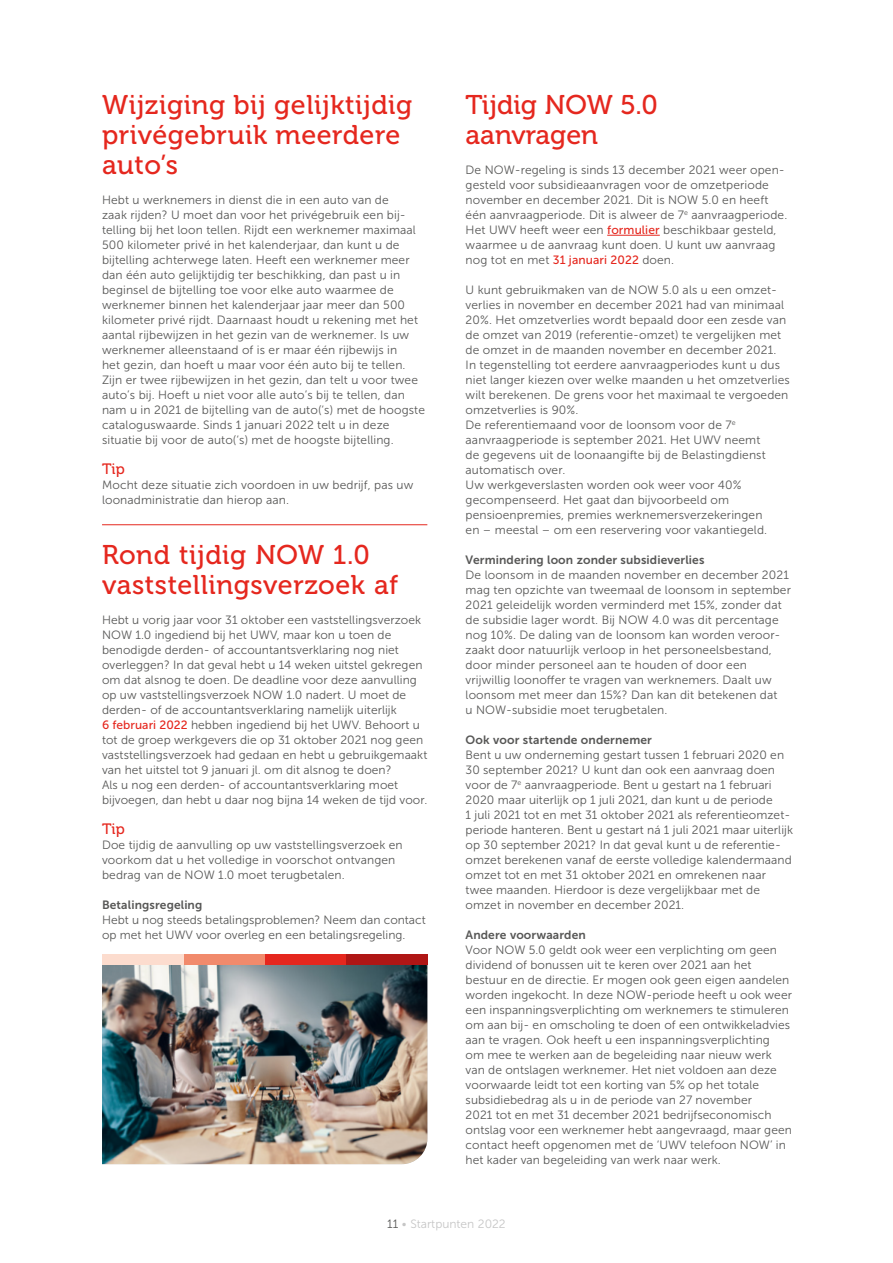
<style>
.page{position:relative;width:893px;height:1263px;background:#fff}
.page>*{position:absolute;margin:0;border:0;box-sizing:border-box;transform-origin:0 0}
.t1{font:27px/30px "Museo 500";letter-spacing:.02em;color:#e5271e}
.t2{font:27px/30px "Museo 500";color:#e5271e}
.t3{font:15px "Museo 500";letter-spacing:.005em;color:#e5271e}
.t4{font:12px/15px "Museo Sans 300";letter-spacing:.01em;color:#575756}
.t5{font:12px "Museo Sans 700";letter-spacing:.01em;color:#575756}
.t6{font:12px "Museo Sans 300";color:#c6c6c6}
.s1{font-family:"Museo Sans 500";color:#e5271e}
.s2{color:#575756}
</style>
<div class="page">
<hr style="left:607px;top:235px;width:53px;height:1px;background:#e5271e">
<img style="left:102px;top:964px;width:325px;height:200px">
<div style="left:346px;top:954px;width:81px;height:10px;background:#af1615"></div>
<div style="left:265px;top:954px;width:81px;height:10px;background:#e5271e"></div>
<div style="left:183px;top:954px;width:82px;height:10px;background:#f18a6c"></div>
<div style="left:102px;top:954px;width:81px;height:10px;background:#fcdcce"></div>
<hr style="left:102px;top:524px;width:325px;height:1px;background:#e5271e">
<h1 class="t1" style="left:102px;top:90px;width:312px">Wijziging bij gelijktijdig privégebruik meerdere auto’s</h1>
<p class="t4" style="left:102px;top:192px;width:324px">Hebt u werknemers in dienst die in een auto van de<br>zaak rijden? U moet dan voor het privégebruik een bij-- telling bij het loon tellen. Rijdt een werknemer maximaal 500 kilometer privé in het kalenderjaar, dan kunt u de bijtelling achterwege laten. Heeft een werknemer meer dan één auto gelijktijdig ter beschikking, dan past u in beginsel de bijtelling toe voor elke auto waarmee de werknemer binnen het kalenderjaar jaar meer dan 500 kilometer privé rijdt. Daarnaast houdt u rekening met het aantal rijbewijzen in het gezin van de werknemer. Is uw werknemer alleenstaand of is er maar één rijbewijs in<br>het gezin, dan hoeft u maar voor één auto bij te tellen.<br>Zijn er twee rijbewijzen in het gezin, dan telt u voor twee auto’s bij. Hoeft u niet voor alle auto’s bij te tellen, dan nam u in 2021 de bijtelling van de auto(‘s) met de hoogste cataloguswaarde. Sinds 1 januari 2022 telt u in deze situatie bij voor de auto(‘s) met de hoogste bijtelling.</p>
<p class="t3" style="left:102px;top:461px;width:24px">Tip</p>
<p class="t4" style="left:102px;top:477px;width:313px">Mocht deze situatie zich voordoen in uw bedrijf, pas uw loonadministratie dan hierop aan.</p>
<h1 class="t1" style="left:102px;top:540px;width:298px">Rond tijdig NOW 1.0 vaststellingsverzoek af</h1>
<p class="t4" style="left:102px;top:612px;width:327px">Hebt u vorig jaar voor 31 oktober een vaststellingsverzoek NOW 1.0 ingediend bij het UWV, maar kon u toen de benodigde derden- of accountantsverklaring nog niet overleggen? In dat geval hebt u 14 weken uitstel gekregen om dat alsnog te doen. De deadline voor deze aanvulling op uw vaststellingsverzoek NOW 1.0 nadert. U moet de derden- of de accountantsverklaring namelijk uiterlijk<br><span class="s1">6 februari 2022</span> hebben ingediend bij het UWV. Behoort u tot de groep werkgevers die op 31 oktober 2021 nog geen vaststellingsverzoek had gedaan en hebt u gebruikgemaakt van het uitstel tot 9 januari jl. om dit alsnog te doen?<br>Als u nog een derden- of accountantsverklaring moet bijvoegen, dan hebt u daar nog bijna 14 weken de tijd voor.</p>
<p class="t3" style="left:102px;top:821px;width:24px">Tip</p>
<p class="t4" style="left:102px;top:837px;width:302px">Doe tijdig de aanvulling op uw vaststellingsverzoek en voorkom dat u het volledige in voorschot ontvangen bedrag van de NOW 1.0 moet terugbetalen.</p>
<p class="t5" style="left:102px;top:898px;width:102px">Betalingsregeling</p>
<p class="t4" style="left:102px;top:912px;width:325px">Hebt u nog steeds betalingsproblemen? Neem dan contact op met het UWV voor overleg en een betalingsregeling.</p>
<h1 class="t2" style="left:466px;top:90px;width:194px">Tijdig NOW 5.0 aanvragen</h1>
<p class="t4" style="left:466px;top:162px;width:323px">De NOW-regeling is sinds 13 december 2021 weer open&shy;gesteld voor subsidieaanvragen voor de omzetperiode november en december 2021. Dit is NOW 5.0 en heeft één aanvraagperiode. Dit is alweer de 7<sup>e</sup> aanvraagperiode.<br>Het UWV heeft weer een <span class="s1">formulier</span> beschikbaar gesteld, waarmee u de aanvraag kunt doen. U kunt uw aanvraag nog tot en met <span class="s1">31 januari 2022</span> doen.</p>
<p class="t4" style="left:466px;top:282px;width:326px">U kunt gebruikmaken van de NOW 5.0 als u een omzet&shy;verlies in november en december 2021 had van minimaal 20%. Het omzetverlies wordt bepaald door een zesde van de omzet van 2019 (referentie-omzet) te vergelijken met de omzet in de maanden november en december 2021.<br>In tegenstelling tot eerdere aanvraagperiodes kunt u dus niet langer kiezen over welke maanden u het omzetverlies wilt berekenen. De grens voor het maximaal te vergoeden omzetverlies is 90%.<br>De referentiemaand voor de loonsom voor de 7<sup>e </sup>aanvraagperiode is september 2021. Het UWV neemt<br>de gegevens uit de loonaangifte bij de Belastingdienst automatisch over.<br>Uw werkgeverslasten worden ook weer voor 40% gecompenseerd. Het gaat dan bijvoorbeeld om pensioenpremies, premies werknemersverzekeringen<br>en – meestal – om een reservering voor vakantiegeld.</p>
<p class="t5" style="left:466px;top:553px;width:240px">Vermindering loon zonder subsidieverlies</p>
<p class="t4" style="left:466px;top:567px;width:327px">De loonsom in de maanden november en december 2021 mag ten opzichte van tweemaal de loonsom in september 2021 geleidelijk worden verminderd met 15%, zonder dat de subsidie lager wordt. Bij NOW 4.0 was dit percentage nog 10%. De daling van de loonsom kan worden veroor&shy;zaakt door natuurlijk verloop in het personeelsbestand, door minder personeel aan te houden of door een vrijwillig loonoffer te vragen van werknemers. Daalt uw loonsom met meer dan 15%? Dan kan dit betekenen dat<br>u NOW-subsidie moet terugbetalen.</p>
<p class="t5" style="left:466px;top:733px;width:188px">Ook voor startende ondernemer</p>
<p class="t4" style="left:466px;top:747px;width:329px">Bent u uw onderneming gestart tussen 1 februari 2020 en 30 september 2021? U kunt dan ook een aanvraag doen voor de 7<sup>e</sup> aanvraagperiode. Bent u gestart na 1 februari 2020 maar uiterlijk op 1 juli 2021, dan kunt u de periode<br>1 juli 2021 tot en met 31 oktober 2021 als referentieomzet&shy;periode hanteren. Bent u gestart ná 1 juli 2021 maar uiterlijk op 30 september 2021? In dat geval kunt u de referentie&shy;omzet berekenen vanaf de eerste volledige kalendermaand omzet tot en met 31 oktober 2021 en omrekenen naar twee maanden. Hierdoor is deze vergelijkbaar met de omzet in november en december 2021.</p>
<p class="t5" style="left:466px;top:928px;width:122px">Andere voorwaarden</p>
<p class="t4" style="left:466px;top:942px;width:328px">Voor NOW 5.0 geldt ook weer een verplichting om geen dividend of bonussen uit te keren over 2021 aan het bestuur en de directie. Er mogen ook geen eigen aandelen worden ingekocht. In deze NOW-periode heeft u ook weer een inspanningsverplichting om werknemers te stimuleren om aan bij- en omscholing te doen of een ontwikkeladvies aan te vragen. Ook heeft u een inspanningsverplichting<br>om mee te werken aan de begeleiding naar nieuw werk van de ontslagen werknemer. Het niet voldoen aan deze voorwaarde leidt tot een korting van 5% op het totale subsidiebedrag als u in de periode van 27 november<br>2021 tot en met 31 december 2021 bedrijfseconomisch ontslag voor een werknemer hebt aangevraagd, maar geen contact heeft opgenomen met de ‘UWV telefoon NOW’ in het kader van begeleiding van werk naar werk.</p>
<p class="t6" style="left:387px;top:1218px;width:120px"><span class="s2">11</span> • Startpunten 2022</p>
</div>
